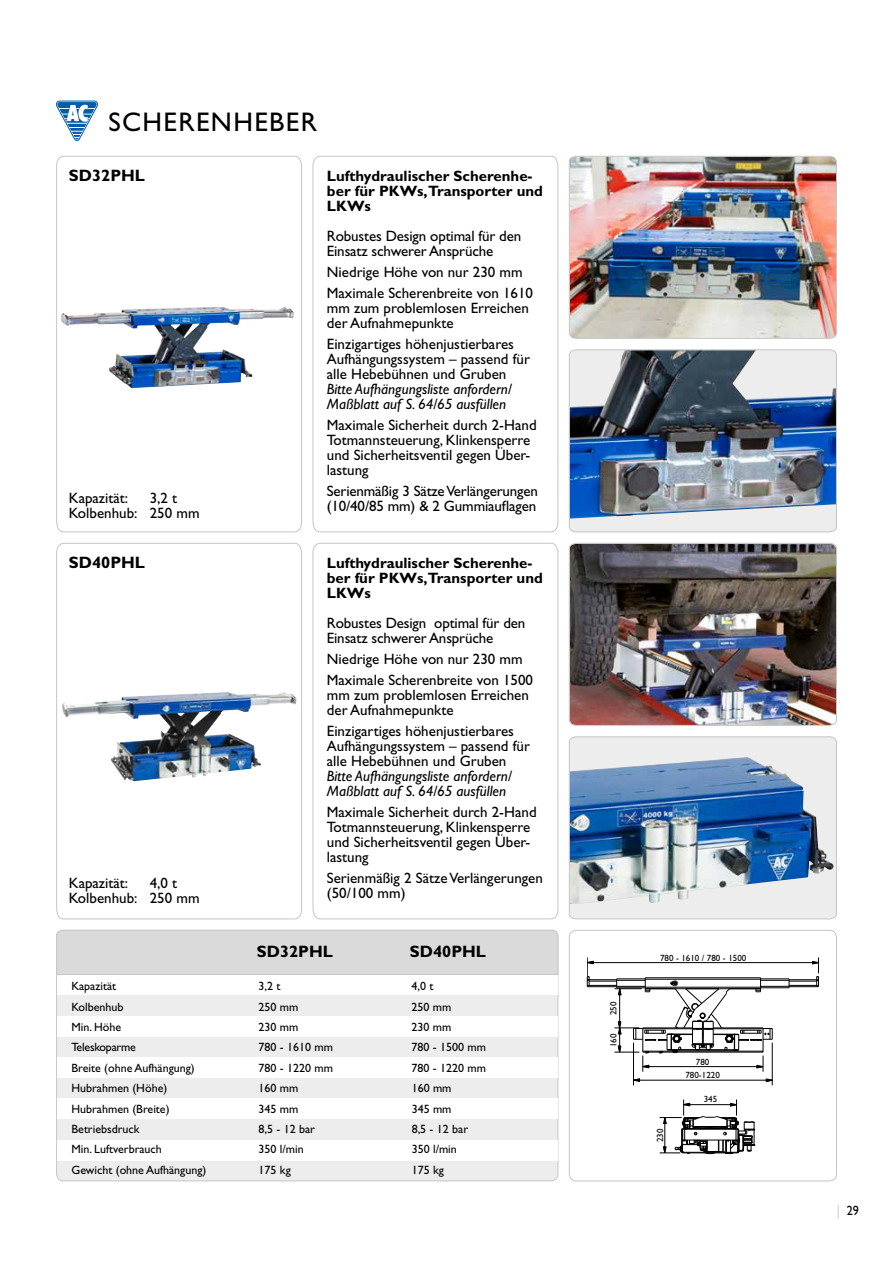
<style>
.page{position:relative;width:893px;height:1263px;background:#fff}
.page>*{position:absolute;margin:0;border:0;box-sizing:border-box;transform-origin:0 0}
.t1{font:27px "Gill Sans";letter-spacing:.05em;color:#000}
.t2{font:700 16.5px "Gill Sans";color:#000}
.t3{font:15px/15px "Gill Sans";color:#000}
.t4{font:italic 15px/15px "Gill Sans";color:#000}
.t5{font:700 15px/15px "Gill Sans";color:#000}
.t6{font:13.5px "Gill Sans";color:#000;scale:.9 1}
.t7{font:12px "Gill Sans";color:#000}
.t8{font:12px "Gill Sans";letter-spacing:-.02em;color:#000}
.t9{font:9px "Gill Sans";color:#000}
.s1{color:#c6c6c6}
</style>
<div class="page">
<svg style="left:56px;top:101px;width:42px;height:40px"></svg>
<img style="left:569px;top:156px;width:268px;height:183px">
<img style="left:569px;top:542px;width:268px;height:184px">
<img style="left:569px;top:349px;width:268px;height:184px">
<img style="left:569px;top:736px;width:268px;height:184px">
<svg style="left:56px;top:155px;width:246px;height:378px"></svg>
<svg style="left:56px;top:542px;width:246px;height:378px"></svg>
<hr style="left:633px;top:1043px;width:1px;height:42px;background:#000">
<hr style="left:633px;top:1080px;width:139px;height:1px;background:#000">
<hr style="left:772px;top:1043px;width:1px;height:42px;background:#000">
<svg style="left:587px;top:957px;width:232px;height:115px"></svg>
<svg style="left:660px;top:1099px;width:96px;height:55px"></svg>
<div style="left:569px;top:930px;width:268px;height:251px;border:1px solid #c6c6c6;border-radius:7px"></div>
<div style="left:57px;top:930px;width:501px;height:251px;background:#ededed;border-radius:7px"></div>
<div style="left:57px;top:975px;width:500px;height:20px;background:#fff"></div>
<div style="left:57px;top:1016px;width:501px;height:20px;background:#fff"></div>
<div style="left:57px;top:1058px;width:501px;height:20px;background:#fff"></div>
<div style="left:57px;top:1098px;width:501px;height:20px;background:#fff"></div>
<div style="left:57px;top:1141px;width:501px;height:20px;background:#fff"></div>
<svg style="left:312px;top:156px;width:247px;height:377px"></svg>
<svg style="left:312px;top:542px;width:247px;height:378px"></svg>
<div style="left:56px;top:929px;width:503px;height:46px;background:#dadada"></div>
<h1 class="t1" style="left:108px;top:106px;width:210px">SCHERENHEBER</h1>
<p class="t2" style="left:69px;top:166px;width:78px">SD32PHL</p>
<p class="t3" style="left:69px;top:491px;width:132px;text-indent:81px">3,2 t<br>Kolbenhub: 250 mm</p>
<p class="t3" style="left:69px;top:491px;width:61px">Kapazität:</p>
<p class="t5" style="left:327px;top:169px;width:218px">Lufthydraulischer Scherenhe&shy;ber für PKWs,Transporter und<br>LKWs</p>
<p class="t3" style="left:327px;top:229px;width:196px">Robustes Design optimal für den<br>Einsatz schwerer Ansprüche</p>
<p class="t3" style="left:327px;top:262px;width:208px;line-height:21px">Niedrige Höhe von nur 230 mm<br>Maximale Scherenbreite von 1610</p>
<p class="t3" style="left:327px;top:301px;width:204px">mm zum problemlosen Erreichen der Aufnahmepunkte</p>
<p class="t3" style="left:327px;top:337px;width:205px">Einzigartiges höhenjustierbares<br>Aufhängungssystem – passend für alle Hebebühnen und Gruben</p>
<p class="t4" style="left:327px;top:382px;width:187px">Bitte Aufhängungsliste anfordern/<br>Maßblatt auf S. 64/65 ausfüllen</p>
<p class="t3" style="left:327px;top:418px;width:211px">Maximale Sicherheit durch 2-Hand<br>Totmannsteuerung, Klinkensperre und Sicherheitsventil gegen Über&shy;lastung</p>
<p class="t3" style="left:327px;top:484px;width:213px">Serienmäßig 3 Sätze Verlängerungen (10/40/85 mm) &amp; 2 Gummiauflagen</p>
<p class="t2" style="left:69px;top:553px;width:78px">SD40PHL</p>
<p class="t3" style="left:69px;top:876px;width:132px;text-indent:81px">4,0 t<br>Kolbenhub: 250 mm</p>
<p class="t3" style="left:69px;top:876px;width:61px">Kapazität:</p>
<p class="t5" style="left:327px;top:556px;width:218px">Lufthydraulischer Scherenhe&shy;ber für PKWs,Transporter und<br>LKWs</p>
<p class="t3" style="left:327px;top:616px;width:200px">Robustes Design optimal für den<br>Einsatz schwerer Ansprüche</p>
<p class="t3" style="left:327px;top:649px;width:208px;line-height:21px">Niedrige Höhe von nur 230 mm<br>Maximale Scherenbreite von 1500</p>
<p class="t3" style="left:327px;top:688px;width:204px">mm zum problemlosen Erreichen der Aufnahmepunkte</p>
<p class="t3" style="left:327px;top:724px;width:205px">Einzigartiges höhenjustierbares<br>Aufhängungssystem – passend für alle Hebebühnen und Gruben</p>
<p class="t4" style="left:327px;top:769px;width:187px">Bitte Aufhängungsliste anfordern/<br>Maßblatt auf S. 64/65 ausfüllen</p>
<p class="t3" style="left:327px;top:805px;width:211px">Maximale Sicherheit durch 2-Hand<br>Totmannsteuerung, Klinkensperre und Sicherheitsventil gegen Über&shy;lastung</p>
<p class="t3" style="left:327px;top:871px;width:218px">Serienmäßig 2 Sätze Verlängerungen (50/100 mm)</p>
<p class="t2" style="left:257px;top:942px;width:78px">SD32PHL</p>
<p class="t2" style="left:410px;top:942px;width:78px">SD40PHL</p>
<p class="t7" style="left:71px;top:979px;width:46px">Kapazität</p>
<p class="t7" style="left:258px;top:979px;width:23px">3,2 t</p>
<p class="t7" style="left:412px;top:979px;width:23px">4,0 t</p>
<p class="t7" style="left:71px;top:999px;width:54px">Kolbenhub</p>
<p class="t7" style="left:259px;top:999px;width:41px">250 mm</p>
<p class="t7" style="left:412px;top:999px;width:41px">250 mm</p>
<p class="t7" style="left:71px;top:1020px;width:51px">Min. Höhe</p>
<p class="t7" style="left:259px;top:1020px;width:41px">230 mm</p>
<p class="t7" style="left:412px;top:1020px;width:41px">230 mm</p>
<p class="t8" style="left:71px;top:1040px;width:66px">Teleskoparme</p>
<p class="t7" style="left:259px;top:1040px;width:76px">780 - 1610 mm</p>
<p class="t7" style="left:412px;top:1040px;width:76px">780 - 1500 mm</p>
<p class="t7" style="left:71px;top:1061px;width:125px">Breite (ohne Aufhängung)</p>
<p class="t7" style="left:259px;top:1061px;width:76px">780 - 1220 mm</p>
<p class="t7" style="left:412px;top:1061px;width:76px">780 - 1220 mm</p>
<p class="t7" style="left:71px;top:1081px;width:97px">Hubrahmen (Höhe)</p>
<p class="t7" style="left:259px;top:1081px;width:41px">160 mm</p>
<p class="t7" style="left:412px;top:1081px;width:41px">160 mm</p>
<p class="t7" style="left:71px;top:1101px;width:100px">Hubrahmen (Breite)</p>
<p class="t7" style="left:259px;top:1101px;width:41px">345 mm</p>
<p class="t7" style="left:412px;top:1101px;width:41px">345 mm</p>
<p class="t7" style="left:71px;top:1122px;width:70px">Betriebsdruck</p>
<p class="t7" style="left:259px;top:1122px;width:58px">8,5 - 12 bar</p>
<p class="t7" style="left:412px;top:1122px;width:58px">8,5 - 12 bar</p>
<p class="t7" style="left:72px;top:1142px;width:92px">Min. Luftverbrauch</p>
<p class="t7" style="left:259px;top:1142px;width:47px">350 l/min</p>
<p class="t7" style="left:412px;top:1142px;width:47px">350 l/min</p>
<p class="t7" style="left:72px;top:1163px;width:136px">Gewicht (ohne Aufhängung)</p>
<p class="t7" style="left:259px;top:1163px;width:34px">175 kg</p>
<p class="t7" style="left:412px;top:1163px;width:34px">175 kg</p>
<p class="t9" style="left:608px;top:1015px;width:15px;rotate:-90deg">250</p>
<p class="t9" style="left:608px;top:1047px;width:15px;rotate:-90deg">160</p>
<p class="t9" style="left:660px;top:953px;width:88px">780 - 1610 / 780 - 1500</p>
<p class="t9" style="left:655px;top:1142px;width:15px;rotate:-90deg">230</p>
<p class="t9" style="left:696px;top:1056px;width:15px">780</p>
<p class="t9" style="left:704px;top:1094px;width:15px">345</p>
<p class="t9" style="left:685px;top:1069px;width:36px">780-1220</p>
<p class="t6" style="left:837px;top:1203px;width:26px"><span class="s1">|</span> 29</p>
</div>
